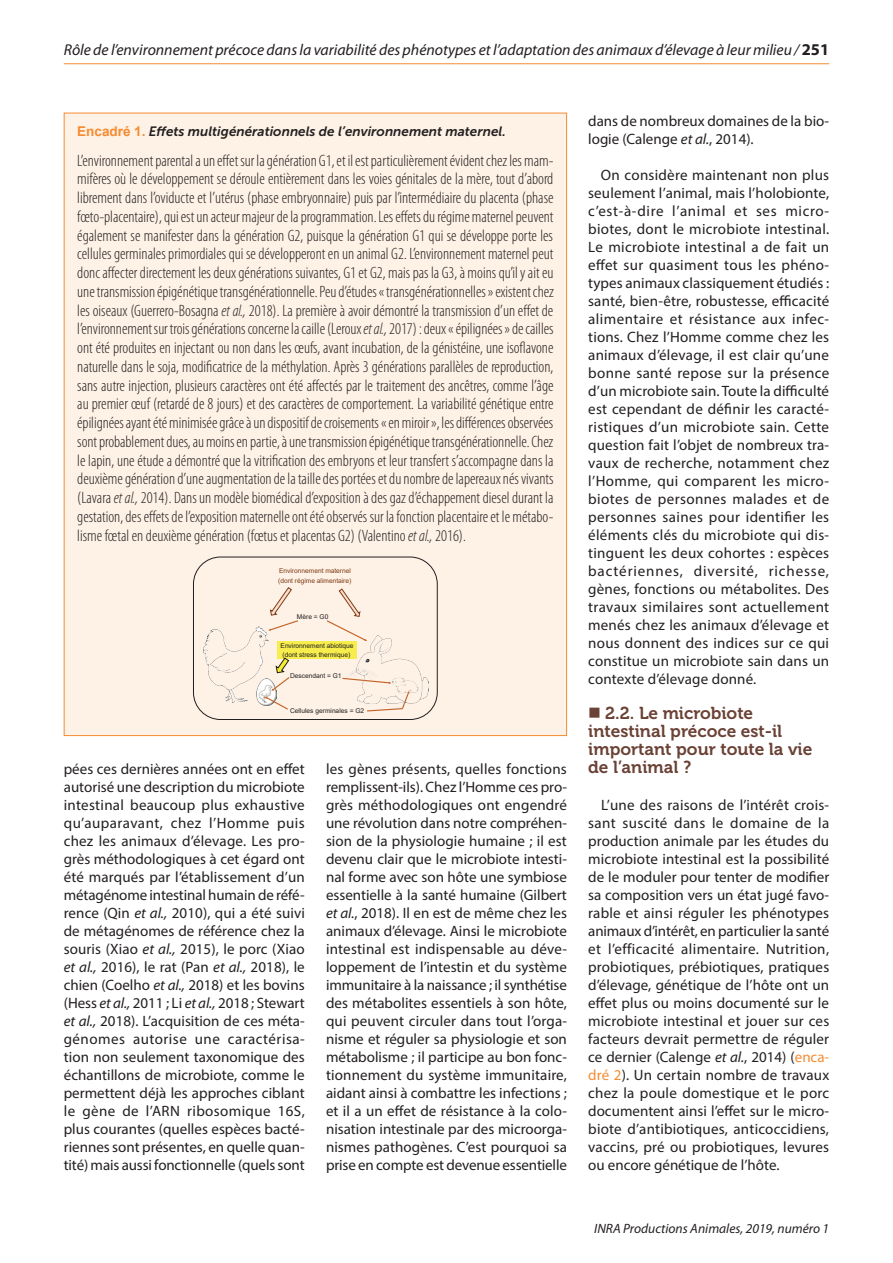
<style>
.page{position:relative;width:893px;height:1263px;background:#fff}
.page>*{position:absolute;margin:0;border:0;box-sizing:border-box;transform-origin:0 0}
.t1{font:17.25px/18px "Museo 700";color:#6b4236}
.t2{font:300 condensed 16.5px/18.8px "Myriad Pro";color:#231f20;text-align:justify}
.t3{font:italic 15.75px "Myriad Pro";color:#231f20}
.t4{font:15px/18px "Myriad Pro";color:#231f20;text-align:justify}
.t5{font:italic 13.5px "Museo Sans 700";color:#231f20}
.t6{font:italic 13.5px "Myriad Pro";color:#231f20}
.t7{font:6.6px/8.7px "Arial";color:#231f20}
.t8{font:6.6px/9.9px "Arial";color:#7e3c18}
.s1{font-weight:700;font-style:normal;font-size:16.5px}
.s2{font-family:"Arial";font-weight:700;font-style:normal;color:#f58c32}
.s3{font-style:italic}
.s4{color:#f58c32}
</style>
<div class="page">
<hr style="left:64px;top:63px;width:765px;height:1px;background:#f58c32">
<div style="left:64px;top:113px;width:503px;height:622px;background:#fef1e5"></div>
<div style="left:277px;top:641px;width:80px;height:18px;background:#f7ee4d"></div>
<svg style="left:326px;top:588px;width:35px;height:48px"></svg>
<svg style="left:268px;top:587px;width:30px;height:44px"></svg>
<div style="left:193px;top:557px;width:244px;height:163px;border:1px solid #231f20;border-radius:27px"></div>
<img style="left:204px;top:626px;width:64px;height:77px">
<svg style="left:366px;top:703px;width:44px;height:9px"></svg>
<img style="left:347px;top:636px;width:81px;height:67px">
<img style="left:257px;top:678px;width:8px;height:28px">
<svg style="left:265px;top:657px;width:25px;height:53px"></svg>
<p class="t3" style="left:64px;top:40px;width:767px">Rôle de l’environnement précoce dans la variabilité des phénotypes et l’adaptation des animaux d’élevage à leur milieu / <span class="s1">251</span></p>
<p class="t5" style="left:77px;top:124px;width:430px"><span class="s2">Encadré 1.</span> Effets multigénérationnels de l’environnement maternel.</p>
<p class="t2" style="left:77px;top:151px;width:478px">L’environnement parental a un effet sur la génération G1, et il est particulièrement évident chez les mam&shy;mifères où le développement se déroule entièrement dans les voies génitales de la mère, tout d’abord librement dans l’oviducte et l’utérus (phase embryonnaire) puis par l’intermédiaire du placenta (phase fœto-placentaire), qui est un acteur majeur de la programmation. Les effets du régime maternel peuvent également se manifester dans la génération G2, puisque la génération G1 qui se développe porte les cellules germinales primordiales qui se développeront en un animal G2. L’environnement maternel peut donc affecter directement les deux générations suivantes, G1 et G2, mais pas la G3, à moins qu’il y ait eu une transmission épigénétique transgénérationnelle. Peu d’études «transgénérationnelles» existent chez les oiseaux (Guerrero-Bosagna <span class="s3">et al.,</span> 2018). La première à avoir démontré la transmission d’un effet de l’environnement sur trois générations concerne la caille (Leroux <span class="s3">et al.,</span> 2017) : deux «épilignées» de cailles ont été produites en injectant ou non dans les œufs, avant incubation, de la génistéine, une isoflavone naturelle dans le soja, modificatrice de la méthylation. Après 3 générations parallèles de reproduction, sans autre injection, plusieurs caractères ont été affectés par le traitement des ancêtres, comme l’âge au premier œuf (retardé de 8 jours) et des caractères de comportement. La variabilité génétique entre épilignées ayant été minimisée grâce à un dispositif de croisements «en miroir», les différences observées sont probablement dues, au moins en partie, à une transmission épigénétique transgénérationnelle. Chez le lapin, une étude a démontré que la vitrification des embryons et leur transfert s’accompagne dans la deuxième génération d’une augmentation de la taille des portées et du nombre de lapereaux nés vivants (Lavara <span class="s3">et al.,</span> 2014). Dans un modèle biomédical d’exposition à des gaz d’échappement diesel durant la gestation, des effets de l’exposition maternelle ont été observés sur la fonction placentaire et le métabo&shy;lisme fœtal en deuxième génération (fœtus et placentas G2) (Valentino <span class="s3">et al.,</span> 2016).</p>
<p class="t8" style="left:278px;top:566px;width:75px">Environnement maternel (dont régime alimentaire)</p>
<p class="t7" style="left:297px;top:612px;width:33px">Mère = G0</p>
<p class="t7" style="left:281px;top:641px;width:74px">Environnement abiotique (dont stress thermique)</p>
<p class="t7" style="left:290px;top:672px;width:53px">Descendant = G1</p>
<p class="t7" style="left:290px;top:706px;width:76px">Cellules germinales = G2</p>
<p class="t4" style="left:64px;top:760px;width:243px">pées ces dernières années ont en effet autorisé une description du microbiote intestinal beaucoup plus exhaustive qu’auparavant, chez l’Homme puis chez les animaux d’élevage. Les pro&shy;grès méthodologiques à cet égard ont été marqués par l’établissement d’un métagénome intestinal humain de réfé&shy;rence (Qin <span class="s3">et al.,</span> 2010), qui a été suivi de métagénomes de référence chez la souris (Xiao <span class="s3">et al.,</span> 2015), le porc (Xiao <span class="s3">et al.,</span> 2016), le rat (Pan <span class="s3">et al.,</span> 2018), le chien (Coelho <span class="s3">et al.,</span> 2018) et les bovins (Hess <span class="s3">et al.,</span> 2011 ; Li <span class="s3">et al.,</span> 2018 ; Stewart <span class="s3">et al.,</span> 2018). L’acquisition de ces méta&shy;génomes autorise une caractérisa&shy;tion non seulement taxonomique des échantillons de microbiote, comme le permettent déjà les approches ciblant le gène de l’ARN ribosomique 16S, plus courantes (quelles espèces bacté&shy;riennes sont présentes, en quelle quan&shy;tité) mais aussi fonctionnelle (quels sont</p>
<p class="t4" style="left:326px;top:760px;width:242px">les gènes présents, quelles fonctions remplissent-ils). Chez l’Homme ces pro&shy;grès méthodologiques ont engendré une révolution dans notre compréhen&shy;sion de la physiologie humaine ; il est devenu clair que le microbiote intesti&shy;nal forme avec son hôte une symbiose essentielle à la santé humaine (Gilbert <span class="s3">et al.</span>, 2018). Il en est de même chez les animaux d’élevage. Ainsi le microbiote intestinal est indispensable au déve&shy;loppement de l’intestin et du système immunitaire à la naissance ; il synthétise des métabolites essentiels à son hôte, qui peuvent circuler dans tout l’orga&shy;nisme et réguler sa physiologie et son métabolisme ; il participe au bon fonc&shy;tionnement du système immunitaire, aidant ainsi à combattre les infections ; et il a un effet de résistance à la colo&shy;nisation intestinale par des microorga&shy;nismes pathogènes. C’est pourquoi sa prise en compte est devenue essentielle</p>
<p class="t4" style="left:588px;top:112px;width:242px">dans de nombreux domaines de la bio&shy;logie (Calenge <span class="s3">et al.</span>, 2014).</p>
<p class="t4" style="left:588px;top:166px;width:243px;text-indent:13px">On considère maintenant non plus seulement l’animal, mais l’holobionte, c’est-à-dire l’animal et ses micro&shy;biotes, dont le microbiote intestinal.<br>Le microbiote intestinal a de fait un effet sur quasiment tous les phéno&shy;types animaux classiquement étudiés : santé, bien-être, robustesse, efficacité alimentaire et résistance aux infec&shy;tions. Chez l’Homme comme chez les animaux d’élevage, il est clair qu’une bonne santé repose sur la présence d’un microbiote sain. Toute la difficulté est cependant de définir les caracté&shy;ristiques d’un microbiote sain. Cette question fait l’objet de nombreux tra&shy;vaux de recherche, notamment chez l’Homme, qui comparent les micro&shy;biotes de personnes malades et de personnes saines pour identifier les éléments clés du microbiote qui dis&shy;tinguent les deux cohortes : espèces bactériennes, diversité, richesse, gènes, fonctions ou métabolites. Des travaux similaires sont actuellement menés chez les animaux d’élevage et nous donnent des indices sur ce qui constitue un microbiote sain dans un contexte d’élevage donné.</p>
<p class="t1" style="left:588px;top:704px;width:226px;text-indent:17px">2.2. Le microbiote intestinal précoce est-il important pour toute la vie de l’animal ?</p>
<p class="t4" style="left:588px;top:796px;width:243px;text-indent:13px">L’une des raisons de l’intérêt crois&shy;sant suscité dans le domaine de la production animale par les études du microbiote intestinal est la possibilité de le moduler pour tenter de modifier sa composition vers un état jugé favo&shy;rable et ainsi réguler les phénotypes animaux d’intérêt, en particulier la santé et l’efficacité alimentaire. Nutrition, probiotiques, prébiotiques, pratiques d’élevage, génétique de l’hôte ont un effet plus ou moins documenté sur le microbiote intestinal et jouer sur ces facteurs devrait permettre de réguler ce dernier (Calenge <span class="s3">et al.</span>, 2014) (<span class="s4">enca&shy;dré 2</span>). Un certain nombre de travaux chez la poule domestique et le porc documentent ainsi l’effet sur le micro&shy;biote d’antibiotiques, anticoccidiens, vaccins, pré ou probiotiques, levures ou encore génétique de l’hôte.</p>
<p class="t6" style="left:594px;top:1220px;width:236px">INRA Productions Animales, 2019, numéro 1</p>
</div>
